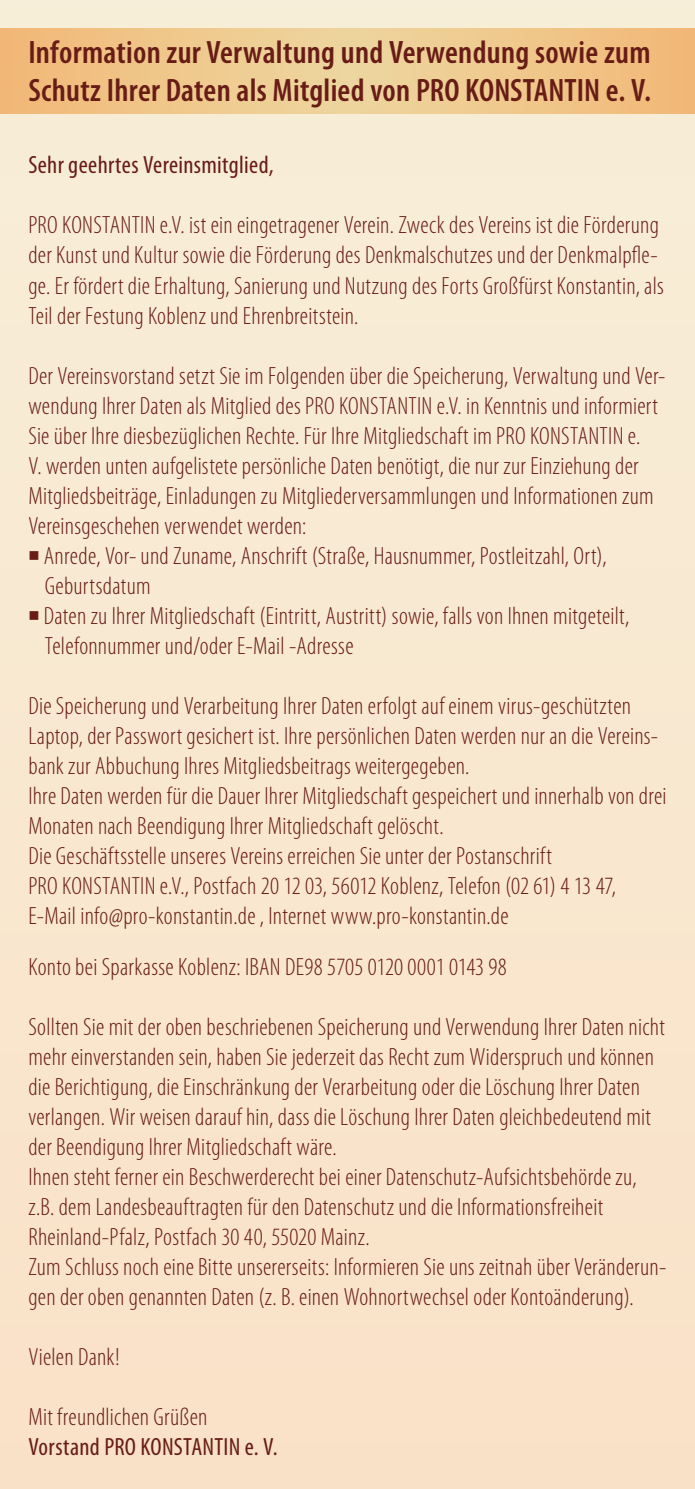
<style>
.page{position:relative;width:695px;height:1489px;background:#fff}
.page>*{position:absolute;margin:0;border:0;box-sizing:border-box;transform-origin:0 0}
.t1{font:600 condensed 32.5px/37.5px "Myriad Pro";letter-spacing:.01em;color:#681c16}
.t2{font:300 condensed 25px/30px "Myriad Pro";letter-spacing:.01em;color:#681c16}
.t3{font:condensed 25px "Myriad Pro";letter-spacing:.01em;color:#681c16}
</style>
<div class="page">
<div style="left:0;top:0;width:694px;height:1488px;background:#f9e8d0"></div>
<svg style="left:0;top:28px;width:694px;height:85px;background:#efc78b"></svg>
<h1 class="t1" style="left:28px;top:33px;width:624px">Information zur Verwaltung und Verwendung sowie zum<br>Schutz Ihrer Daten als Mitglied von PRO KONSTANTIN e. V.</h1>
<p class="t3" style="left:28px;top:150px;width:247px">Sehr geehrtes Vereinsmitglied,</p>
<p class="t2" style="left:28px;top:210px;width:636px">PRO KONSTANTIN e.V. ist ein eingetragener Verein. Zweck des Vereins ist die Förderung der Kunst und Kultur sowie die Förderung des Denkmalschutzes und der Denkmalpfle&shy;ge. Er fördert die Erhaltung, Sanierung und Nutzung des Forts Großfürst Konstantin, als Teil der Festung Koblenz und Ehrenbreitstein.</p>
<p class="t2" style="left:28px;top:360px;width:638px">Der Vereinsvorstand setzt Sie im Folgenden über die Speicherung, Verwaltung und Ver&shy;wendung Ihrer Daten als Mitglied des PRO KONSTANTIN e.V. in Kenntnis und informiert Sie über Ihre diesbezüglichen Rechte. Für Ihre Mitgliedschaft im PRO KONSTANTIN e.<br>V. werden unten aufgelistete persönliche Daten benötigt, die nur zur Einziehung der Mitgliedsbeiträge, Einladungen zu Mitgliederversammlungen und Informationen zum Vereinsgeschehen verwendet werden:</p>
<p class="t2" style="left:45px;top:540px;width:563px;text-indent:-16px">■ Anrede, Vor- und Zuname, Anschrift (Straße, Hausnummer, Postleitzahl, Ort),<br>Geburtsdatum</p>
<p class="t2" style="left:45px;top:600px;width:586px;text-indent:-16px">■ Daten zu Ihrer Mitgliedschaft (Eintritt, Austritt) sowie, falls von Ihnen mitgeteilt,<br>Telefonnummer und/oder E-Mail -Adresse</p>
<p class="t2" style="left:28px;top:690px;width:639px">Die Speicherung und Verarbeitung Ihrer Daten erfolgt auf einem virus-geschützten Laptop, der Passwort gesichert ist. Ihre persönlichen Daten werden nur an die Vereins&shy;bank zur Abbuchung Ihres Mitgliedsbeitrags weitergegeben.<br>Ihre Daten werden für die Dauer Ihrer Mitgliedschaft gespeichert und innerhalb von drei Monaten nach Beendigung Ihrer Mitgliedschaft gelöscht.<br>Die Geschäftsstelle unseres Vereins erreichen Sie unter der Postanschrift<br>PRO KONSTANTIN e.V., Postfach 20 12 03, 56012 Koblenz, Telefon (02 61) 4 13 47, E-Mail info@pro-konstantin.de , Internet www.pro-konstantin.de</p>
<p class="t2" style="left:28px;top:951px;width:480px">Konto bei Sparkasse Koblenz: IBAN DE98 5705 0120 0001 0143 98</p>
<p class="t2" style="left:28px;top:1011px;width:639px">Sollten Sie mit der oben beschriebenen Speicherung und Verwendung Ihrer Daten nicht mehr einverstanden sein, haben Sie jederzeit das Recht zum Widerspruch und können die Berichtigung, die Einschränkung der Verarbeitung oder die Löschung Ihrer Daten verlangen. Wir weisen darauf hin, dass die Löschung Ihrer Daten gleichbedeutend mit der Beendigung Ihrer Mitgliedschaft wäre.<br>Ihnen steht ferner ein Beschwerderecht bei einer Datenschutz-Aufsichtsbehörde zu, z.B. dem Landesbeauftragten für den Datenschutz und die Informationsfreiheit Rheinland-Pfalz, Postfach 30 40, 55020 Mainz.<br>Zum Schluss noch eine Bitte unsererseits: Informieren Sie uns zeitnah über Veränderun&shy;gen der oben genannten Daten (z. B. einen Wohnortwechsel oder Kontoänderung).</p>
<p class="t2" style="left:28px;top:1341px;width:93px">Vielen Dank!</p>
<p class="t2" style="left:28px;top:1401px;width:180px">Mit freundlichen Grüßen</p>
<p class="t3" style="left:28px;top:1431px;width:251px">Vorstand PRO KONSTANTIN e. V.</p>
</div>
